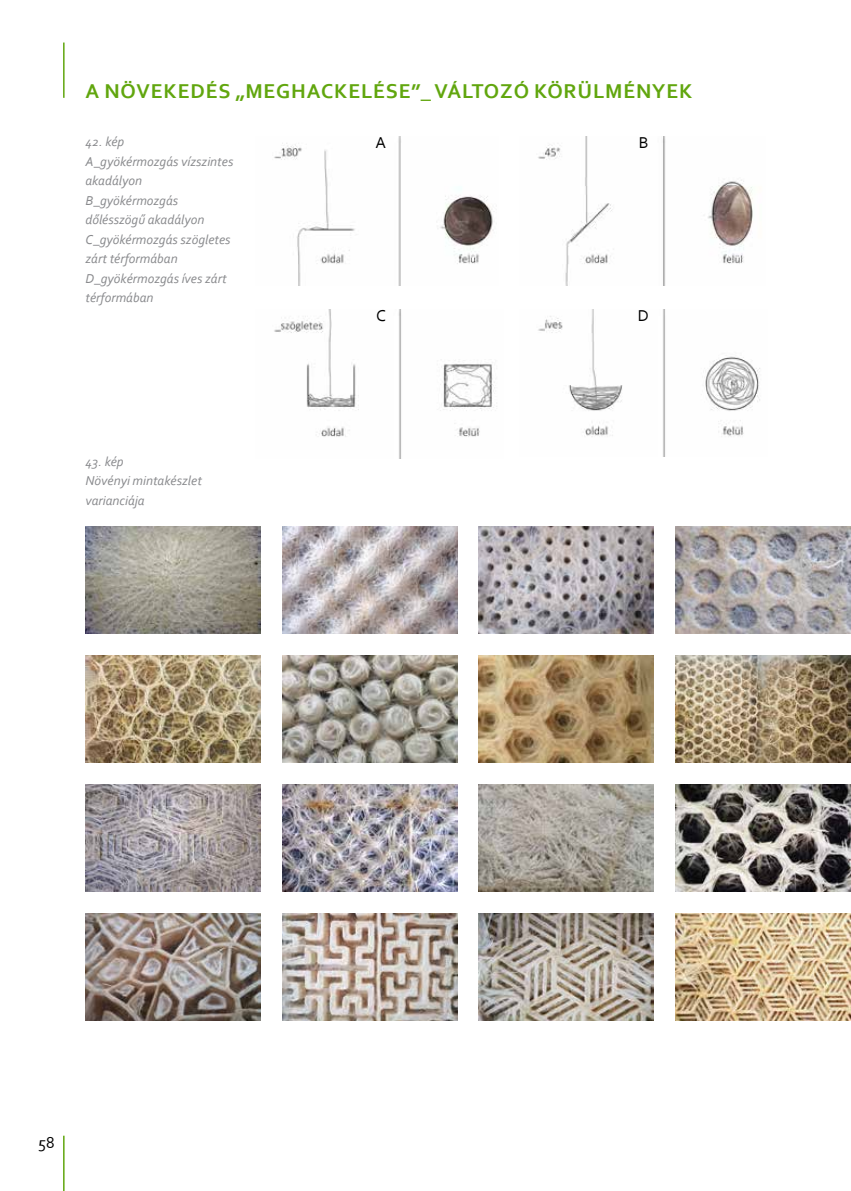
<style>
.page{position:relative;width:851px;height:1191px;background:#fff}
.page>*{position:absolute;margin:0;border:0;box-sizing:border-box;transform-origin:0 0}
.t1{font:700 21px "Corbel";letter-spacing:.04em;color:#61a60e}
.t2{font:16.5px "Corbel";color:#000}
.t3{font:italic 13.5px/19.5px "Corbel";color:#898a8d}
</style>
<div class="page">
<hr style="left:63px;top:43px;width:2px;height:55px;background:#61a60e">
<hr style="left:63px;top:1135px;width:2px;height:56px;background:#61a60e">
<img style="left:274px;top:136px;width:220px;height:149px">
<img style="left:538px;top:136px;width:215px;height:149px">
<img style="left:274px;top:309px;width:223px;height:149px">
<img style="left:538px;top:309px;width:222px;height:148px">
<img style="left:86px;top:526px;width:175px;height:108px">
<img style="left:282px;top:526px;width:175px;height:108px">
<img style="left:478px;top:526px;width:175px;height:108px">
<img style="left:675px;top:526px;width:175px;height:108px">
<img style="left:86px;top:913px;width:175px;height:107px">
<img style="left:282px;top:913px;width:175px;height:107px">
<img style="left:478px;top:913px;width:175px;height:107px">
<img style="left:675px;top:913px;width:175px;height:107px">
<img style="left:86px;top:784px;width:175px;height:108px">
<img style="left:282px;top:784px;width:175px;height:108px">
<img style="left:478px;top:784px;width:175px;height:108px">
<img style="left:675px;top:784px;width:175px;height:108px">
<img style="left:86px;top:655px;width:175px;height:108px">
<img style="left:282px;top:655px;width:175px;height:108px">
<img style="left:478px;top:655px;width:175px;height:108px">
<img style="left:675px;top:655px;width:175px;height:108px">
<h1 class="t1" style="left:85px;top:78px;width:608px">A NÖVEKEDÉS „MEGHACKELÉSE”_VÁLTOZÓ KÖRÜLMÉNYEK</h1>
<p class="t3" style="left:85px;top:132px;width:149px">42. kép<br>A_gyökérmozgás vízszintes akadályon<br>B_gyökérmozgás dőlésszögű akadályon<br>C_gyökérmozgás szögletes zárt térformában<br>D_gyökérmozgás íves zárt térformában</p>
<p class="t2" style="left:375px;top:133px;width:12px">A</p>
<p class="t2" style="left:639px;top:133px;width:11px">B</p>
<p class="t3" style="left:85px;top:451px;width:118px">43. kép<br>Növényi mintakészlet varianciája</p>
<p class="t2" style="left:376px;top:306px;width:11px">C</p>
<p class="t2" style="left:637px;top:306px;width:13px">D</p>
<p class="t2" style="left:38px;top:1132px;width:18px">58</p>
</div>
